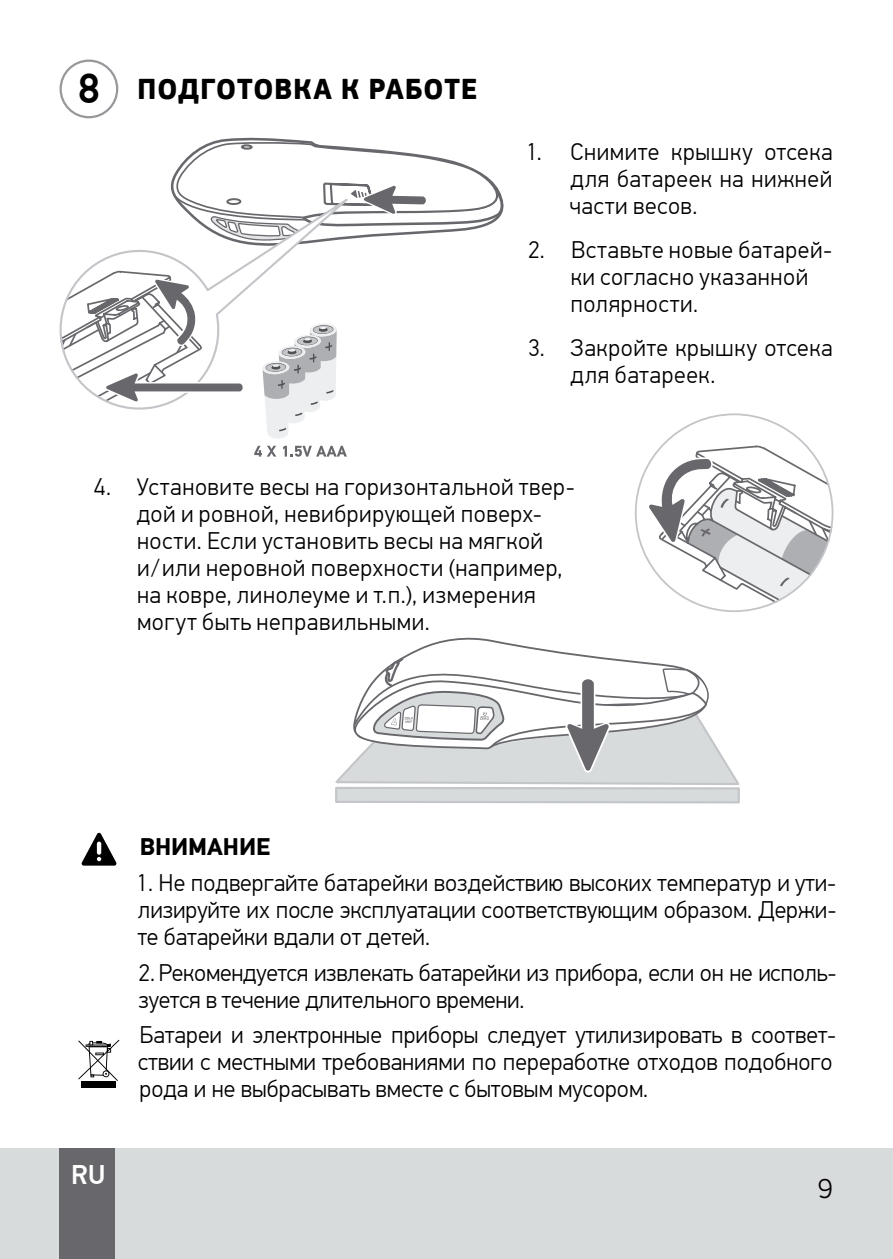
<style>
.page{position:relative;width:893px;height:1259px;background:#fff}
.page>*{position:absolute;margin:0;border:0;box-sizing:border-box;transform-origin:0 0}
.t1{font:500 42px "PF Din Text Pro";color:#000}
.t2{font:700 30px "PF Square Sans Pro";letter-spacing:.015em;color:#000}
.t3{font:500 27px "PF Din Text Pro";color:#fff}
.t4{font:300 27px "Core Sans A35";color:#000}
.t5{font:300 24px/27px "PF Din Text Pro";letter-spacing:.01em;color:#000}
.t6{font:300 24px/27px "PF Din Text Pro";letter-spacing:-.01em;color:#000}
.t7{font:700 24px "PF Din Text Pro";color:#000}
</style>
<div class="page">
<div style="left:0;top:1148px;width:893px;height:111px;background:#d8dbdc"></div>
<div style="left:60px;top:1148px;width:55px;height:111px;background:#68676c"></div>
<div style="left:60px;top:60px;width:58px;height:58px;border:2px solid #98989c;border-radius:50%"></div>
<svg style="left:646px;top:445px;width:187px;height:159px"></svg>
<svg style="left:335px;top:747px;width:405px;height:38px"></svg>
<div style="left:336px;top:788px;width:403px;height:14px;background:#d8dbdc"></div>
<div style="left:335px;top:787px;width:405px;height:16px;border:2px solid #c3c5c8"></div>
<svg style="left:350px;top:637px;width:367px;height:138px"></svg>
<svg style="left:254px;top:446px;width:22px;height:10px"></svg>
<svg style="left:283px;top:446px;width:64px;height:11px"></svg>
<div style="left:267px;top:426px;width:21px;height:12px;background:#edeeef;border-radius:50%"></div>
<svg style="left:59px;top:137px;width:445px;height:295px"></svg>
<div style="left:81px;top:1081px;width:35px;height:6px;background:#000"></div>
<svg style="left:78px;top:1039px;width:41px;height:42px"></svg>
<svg style="left:82px;top:833px;width:34px;height:32px"></svg>
<h1 class="t1" style="left:78px;top:63px;width:24px">8</h1>
<p class="t2" style="left:137px;top:71px;width:342px">Подготовка к работе</p>
<p class="t5" style="left:570px;top:138px;width:264px;text-align:justify;text-indent:-43px">1. Снимите крышку отсека для батареек на нижней части весов.</p>
<p class="t5" style="left:570px;top:236px;width:263px;text-indent:-42px">2. Вставьте новые батарей&shy;ки согласно указанной полярности.</p>
<p class="t5" style="left:570px;top:334px;width:264px;text-indent:-42px">3. Закройте крышку отсека для батареек.</p>
<p class="t5" style="left:137px;top:473px;width:440px;text-indent:-43px">4. Установите весы на горизонтальной твер&shy;дой и ровной, невибрирующей поверх&shy;ности. Если установить весы на мягкой и/или неровной поверхности (например, на ковре, линолеуме и т.п.), измерения могут быть неправильными.</p>
<p class="t3" style="left:71px;top:1158px;width:36px">RU</p>
<p class="t7" style="left:140px;top:832px;width:132px">ВНИМАНИЕ</p>
<p class="t5" style="left:137px;top:869px;width:701px;text-align:justify">1. Не подвергайте батарейки воздействию высоких температур и ути&shy;лизируйте их после эксплуатации соответствующим образом. Держи&shy;те батарейки вдали от детей.</p>
<p class="t6" style="left:138px;top:959px;width:699px">2. Рекомендуется извлекать батарейки из прибора, если он не исполь&shy;зуется в течение длительного времени.</p>
<p class="t5" style="left:138px;top:1021px;width:700px">Батареи и электронные приборы следует утилизировать в соответ&shy;ствии с местными требованиями по переработке отходов подобного рода и не выбрасывать вместе с бытовым мусором.</p>
<p class="t4" style="left:818px;top:1171px;width:17px">9</p>
</div>
